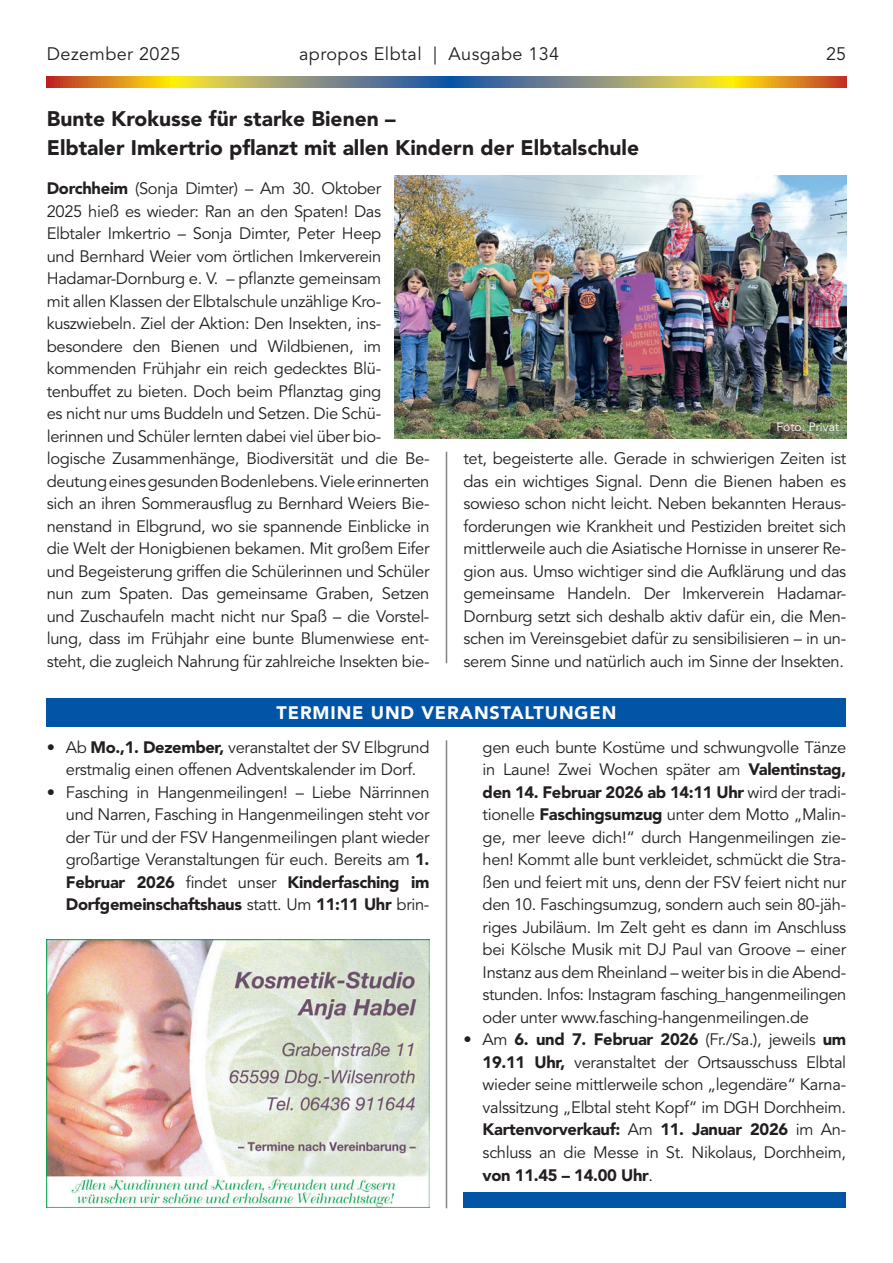
<style>
.page{position:relative;width:893px;height:1263px;background:#fff}
.page>*{position:absolute;margin:0;border:0;box-sizing:border-box;transform-origin:0 0}
.t1{font:900 21px/28.5px "Avenir LT Std";color:#231f20}
.t2{font:18px "Avenir LT Std";letter-spacing:.025em;color:#231f20}
.t3{font:900 18px "Avenir LT Std";letter-spacing:.05em;color:#fff}
.t4{font:16.5px/22.5px "Avenir LT Std";letter-spacing:-.02em;color:#231f20;text-align:justify}
.t5{font:12px "Avenir LT Std";letter-spacing:.01em;color:#fff}
.s1{font-weight:900}
</style>
<div class="page">
<svg style="left:47px;top:77px;width:799px;height:10px;background:#a3935b"></svg>
<hr style="left:446px;top:452px;width:1px;height:211px;background:#808285">
<img style="left:47px;top:940px;width:382px;height:268px">
<img style="left:394px;top:176px;width:452px;height:262px">
<div style="left:47px;top:698px;width:799px;height:28px;background:#0154a6"></div>
<div style="left:463px;top:1192px;width:383px;height:16px;background:#0154a6"></div>
<hr style="left:446px;top:740px;width:1px;height:468px;background:#808285">
<p class="t2" style="left:47px;top:44px;width:135px">Dezember 2025</p>
<p class="t2" style="left:299px;top:44px;width:262px">apropos Elbtal | Ausgabe 134</p>
<p class="t2" style="left:826px;top:44px;width:22px">25</p>
<p class="t1" style="left:47px;top:105px;width:594px">Bunte Krokusse für starke Bienen –<br>Elbtaler Imkertrio pflanzt mit allen Kindern der Elbtalschule</p>
<p class="t4" style="left:47px;top:178px;width:384px;text-align:left"><span class="s1">Dorchheim</span> (Sonja Dimter) – Am 30. Oktober<br>2025 hieß es wieder: Ran an den Spaten! Das Elbtaler Imkertrio – Sonja Dimter, Peter Heep<br>und Bernhard Weier vom örtlichen Imkerverein Hadamar-Dornburg e. V. – pflanzte gemeinsam<br>mit allen Klassen der Elbtalschule unzählige Kro&shy;kuszwiebeln. Ziel der Aktion: Den Insekten, ins&shy;besondere den Bienen und Wildbienen, im kommenden Frühjahr ein reich gedecktes Blü&shy;tenbuffet zu bieten. Doch beim Pflanztag ging<br>es nicht nur ums Buddeln und Setzen. Die Schü&shy;lerinnen und Schüler lernten dabei viel über bio&shy;logische Zusammenhänge, Biodiversität und die Be&shy;deutung eines gesunden Bodenlebens. Viele erinnerten sich an ihren Sommerausflug zu Bernhard Weiers Bie&shy;nenstand in Elbgrund, wo sie spannende Einblicke in die Welt der Honigbienen bekamen. Mit großem Eifer und Begeisterung griffen die Schülerinnen und Schüler nun zum Spaten. Das gemeinsame Graben, Setzen und Zuschaufeln macht nicht nur Spaß – die Vorstel&shy;lung, dass im Frühjahr eine bunte Blumenwiese ent&shy;steht, die zugleich Nahrung für zahlreiche Insekten bie-</p>
<p class="t5" style="left:776px;top:420px;width:64px">Foto: Privat</p>
<p class="t4" style="left:463px;top:448px;width:384px">tet, begeisterte alle. Gerade in schwierigen Zeiten ist das ein wichtiges Signal. Denn die Bienen haben es sowieso schon nicht leicht. Neben bekannten Heraus&shy;forderungen wie Krankheit und Pestiziden breitet sich mittlerweile auch die Asiatische Hornisse in unserer Re&shy;gion aus. Umso wichtiger sind die Aufklärung und das gemeinsame Handeln. Der Imkerverein Hadamar-Dornburg setzt sich deshalb aktiv dafür ein, die Men&shy;schen im Vereinsgebiet dafür zu sensibilisieren – in un&shy;serem Sinne und natürlich auch im Sinne der Insekten.</p>
<p class="t3" style="left:277px;top:701px;width:341px">TERMINE UND VERANSTALTUNGEN</p>
<p class="t4" style="left:483px;top:736px;width:365px">gen euch bunte Kostüme und schwungvolle Tänze in Laune! Zwei Wochen später am <span class="s1">Valentinstag, den 14. Februar 2026 ab 14:11 Uhr</span> wird der tradi&shy;tionelle <span class="s1">Faschingsumzug</span> unter dem Motto „Malin&shy;ge, mer leeve dich!“ durch Hangenmeilingen zie&shy;hen! Kommt alle bunt verkleidet, schmückt die Stra&shy;ßen und feiert mit uns, denn der FSV feiert nicht nur den 10. Faschingsumzug, sondern auch sein 80-jäh&shy;riges Jubiläum. Im Zelt geht es dann im Anschluss bei Kölsche Musik mit DJ Paul van Groove – einer Instanz aus dem Rheinland – weiter bis in die Abend&shy;stunden. Infos: Instagram fasching_hangenmeilingen oder unter www.fasching-hangenmeilingen.de</p>
<p class="t4" style="left:483px;top:1029px;width:365px;text-indent:-19px">• Am <span class="s1">6. und 7. Februar 2026</span> (Fr./Sa.), jeweils <span class="s1">um 19.11 Uhr,</span> veranstaltet der Ortsausschuss Elbtal wieder seine mittlerweile schon „legendäre“ Karna&shy;valssitzung „Elbtal steht Kopf“ im DGH Dorchheim.<br><span class="s1">Kartenvorverkauf:</span> Am <span class="s1">11. Januar 2026</span> im An&shy;schluss an die Messe in St. Nikolaus, Dorchheim, <span class="s1">von 11.45 – 14.00 Uhr</span>.</p>
<p class="t4" style="left:47px;top:736px;width:384px;text-align:center">• Ab <span class="s1">Mo.,1. Dezember,</span> veranstaltet der SV Elbgrund erstmalig einen offenen Adventskalender im Dorf.</p>
<p class="t4" style="left:66px;top:781px;width:365px;text-indent:-19px">• Fasching in Hangenmeilingen! – Liebe Närrinnen und Narren, Fasching in Hangenmeilingen steht vor der Tür und der FSV Hangenmeilingen plant wieder großartige Veranstaltungen für euch. Bereits am <span class="s1">1.<br>Februar 2026</span> findet unser <span class="s1">Kinderfasching im Dorfgemeinschaftshaus</span> statt. Um <span class="s1">11:11 Uhr</span> brin-</p>
</div>
